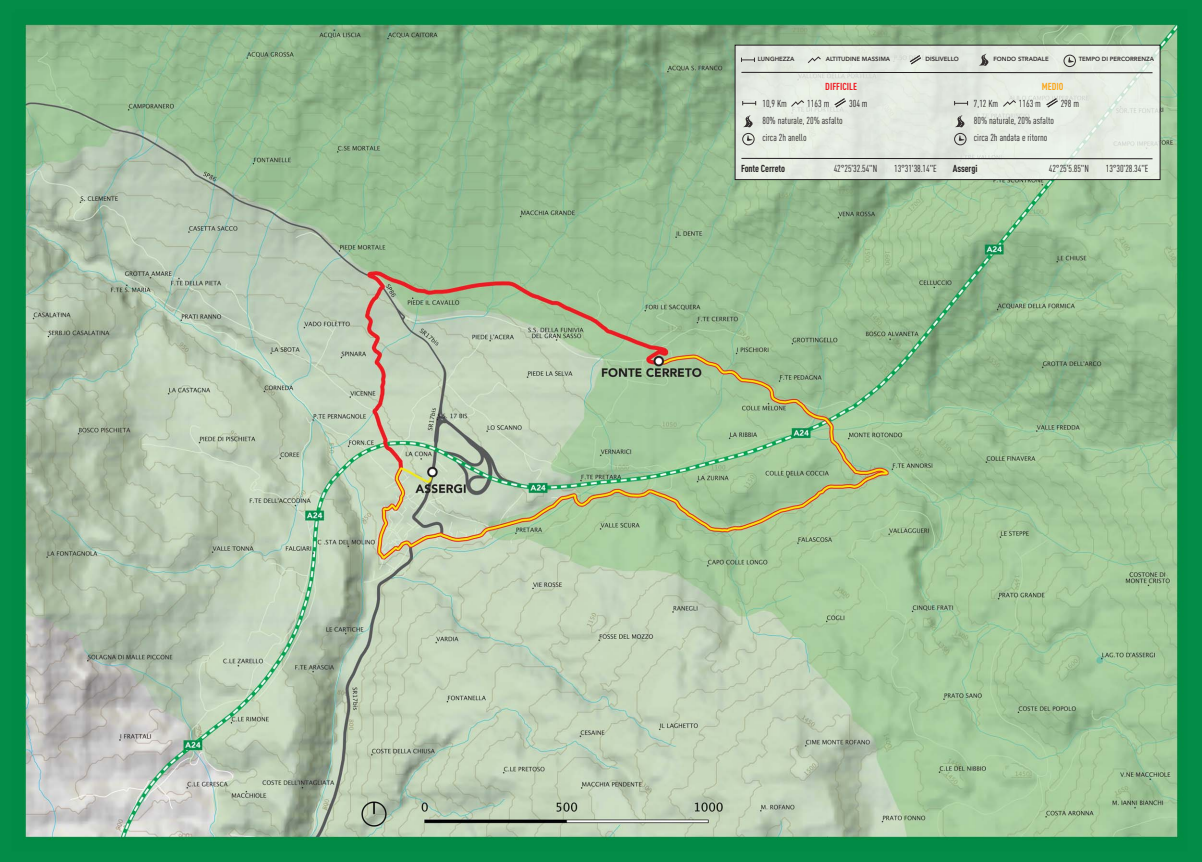
<style>
.page{position:relative;width:1202px;height:862px;background:#fff}
.page>*{position:absolute;margin:0;border:0;box-sizing:border-box;transform-origin:0 0}
.t1{font:10px/17px "DIN Cond";color:#231f20}
.t2{font:700 10px "DIN Cond";letter-spacing:-.01em;color:#231f20}
.t3{font:700 10px "DIN Cond";color:#ed1c24}
.t4{font:700 10px "DIN Cond";color:#faa61a}
.t5{font:6px "Avenir Heavy+T42";color:#332e2e}
</style>
<div class="page">
<img style="left:0;top:0;width:1202px;height:862px">
<img style="left:737px;top:47px;width:421px;height:131px">
<div style="left:735px;top:45px;width:425px;height:135px;border:1px solid #231f20"></div>
<svg style="left:742px;top:101px;width:14px;height:4px"></svg>
<svg style="left:791px;top:100px;width:13px;height:7px"></svg>
<svg style="left:834px;top:98px;width:12px;height:9px"></svg>
<svg style="left:743px;top:115px;width:12px;height:12px"></svg>
<svg style="left:742px;top:133px;width:13px;height:12px"></svg>
<svg style="left:954px;top:115px;width:13px;height:12px"></svg>
<svg style="left:954px;top:133px;width:12px;height:12px"></svg>
<svg style="left:954px;top:101px;width:14px;height:4px"></svg>
<svg style="left:1003px;top:100px;width:13px;height:7px"></svg>
<svg style="left:1046px;top:98px;width:12px;height:9px"></svg>
<svg style="left:741px;top:54px;width:412px;height:19px;background:#d7dcd5"></svg>
<svg style="left:741px;top:158px;width:412px;height:1px"></svg>
<p class="t5" style="left:758px;top:57px;width:38px">LUNGHEZZA</p>
<p class="t5" style="left:826px;top:57px;width:66px">ALTITUDINE MASSIMA</p>
<p class="t5" style="left:925px;top:57px;width:35px">DISLIVELLO</p>
<p class="t5" style="left:993px;top:57px;width:57px">FONDO STRADALE</p>
<p class="t5" style="left:1079px;top:57px;width:77px">TEMPO DI PERCORRENZA</p>
<p class="t3" style="left:825px;top:83px;width:33px">DIFFICILE</p>
<p class="t1" style="left:762px;top:96px;width:26px">10,9 Km</p>
<p class="t1" style="left:807px;top:96px;width:24px">1163 m</p>
<p class="t1" style="left:849px;top:96px;width:20px">304 m</p>
<p class="t1" style="left:762px;top:113px;width:82px">80% naturale, 20% asfalto circa 2h anello</p>
<p class="t4" style="left:1042px;top:83px;width:23px">MEDIO</p>
<p class="t1" style="left:974px;top:96px;width:26px">7,12 Km</p>
<p class="t1" style="left:1019px;top:96px;width:24px">1163 m</p>
<p class="t1" style="left:1061px;top:96px;width:20px">298 m</p>
<p class="t1" style="left:974px;top:113px;width:82px">80% naturale, 20% asfalto circa 2h andata e ritorno</p>
<p class="t2" style="left:741px;top:165px;width:46px">Fonte Cerreto</p>
<p class="t1" style="left:834px;top:161px;width:45px">42°25'32.54"N</p>
<p class="t1" style="left:894px;top:161px;width:44px">13°31'38.14"E</p>
<p class="t2" style="left:953px;top:165px;width:26px">Assergi</p>
<p class="t1" style="left:1049px;top:161px;width:41px">42°25'5.85"N</p>
<p class="t1" style="left:1106px;top:161px;width:44px">13°30'28.34"E</p>
</div>
